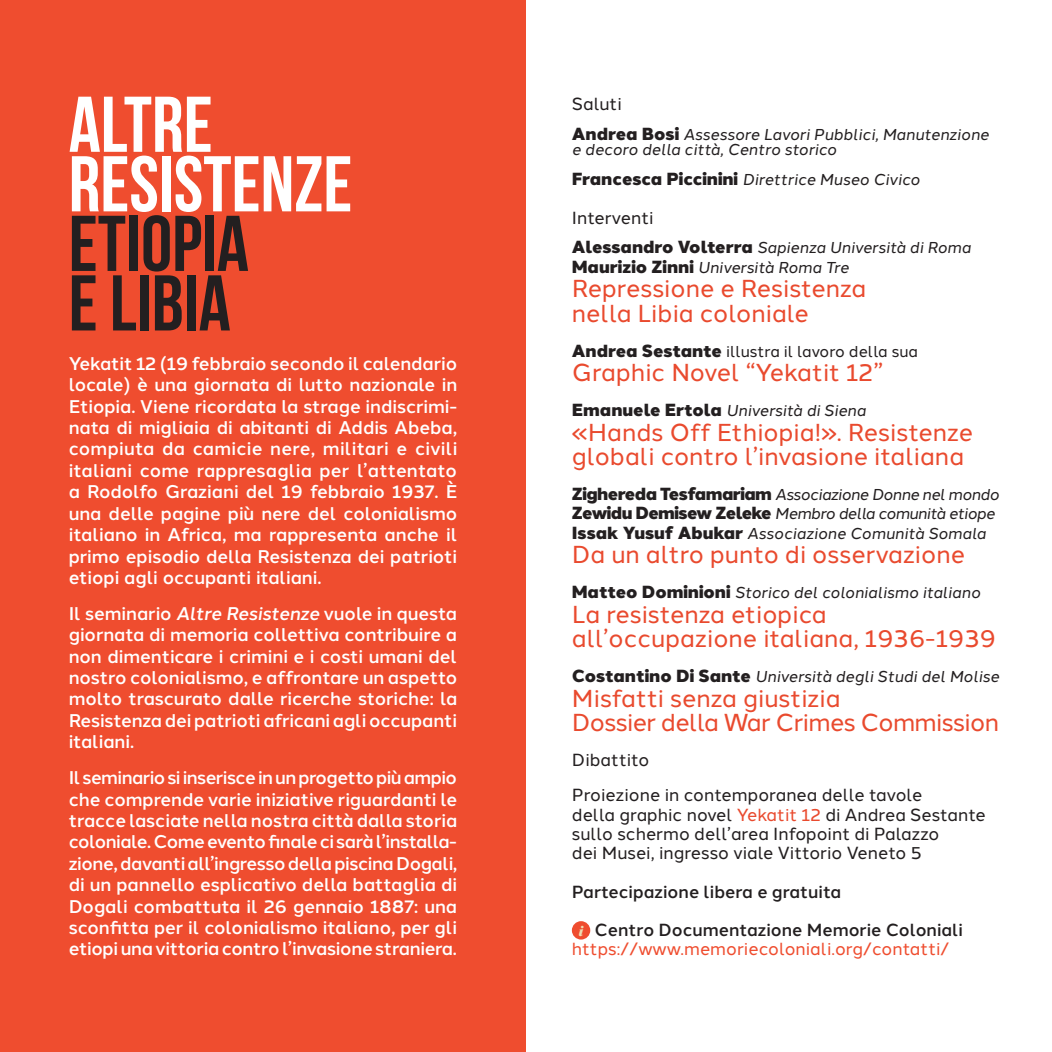
<style>
.page{position:relative;width:1052px;height:1052px;background:#fff}
.page>*{position:absolute;margin:0;border:0;box-sizing:border-box;transform-origin:0 0}
.t1{font:78.75px/59.5px "Bebas Neue";color:#fff}
.t2{font:78.75px/59.5px "Bebas Neue";color:#231f20}
.t3{font:24.5px/24.5px "Halcom";color:#e94a2e}
.t4{font:24.5px/24.5px "Halcom";letter-spacing:-.025em;color:#e94a2e}
.t5{font:500 18.38px/21.3px "Halcom";letter-spacing:-.01em;color:#fff;text-align:justify}
.t6{font:17.5px/19.2px "Halcom";color:#231f20}
.t7{font:17.5px/19.2px "Halcom";color:#ef4d2f}
.t8{font:500 17.5px "Halcom";color:#231f20}
.t9{font:italic 15.75px/15.8px "Halcom";color:#231f20}
.t10{font:italic 15.75px/19.2px "Halcom";letter-spacing:-.03em;color:#231f20}
.t11{font:15.75px "Halcom";color:#231f20}
.s1{font-style:italic}
.s2{font-weight:900;font-style:normal;font-size:17.5px}
.s3{font-weight:900;font-size:17.5px}
.s4{color:#e94a2e}
.s5{font-family:"Bauer Bodoni Std";font-weight:900;font-style:italic;font-size:14.53px;color:#edddb2}
.s6{font-weight:500;color:#231f20}
</style>
<div class="page">
<div style="left:0;top:0;width:526px;height:1052px;background:#ef4d2f"></div>
<div style="left:572px;top:921px;width:18px;height:18px;background:#ef4d2f;border-radius:50%"></div>
<h1 class="t1" style="left:69px;top:94px;width:285px">ALTRE<br>RESISTENZE</h1>
<h1 class="t2" style="left:69px;top:213px;width:182px">ETIOPIA<br>E LIBIA</h1>
<p class="t5" style="left:69px;top:351px;width:390px">Yekatit 12 (19 febbraio secondo il calendario locale) è una giornata di lutto nazionale in Etiopia. Viene ricordata la strage indiscrimi&shy;nata di migliaia di abitanti di Addis Abeba, compiuta da camicie nere, militari e civili italiani come rappresaglia per l’attentato a Rodolfo Graziani del 19 febbraio 1937. È una delle pagine più nere del colonialismo italiano in Africa, ma rappresenta anche il primo episodio della Resistenza dei patrioti etiopi agli occupanti italiani.</p>
<p class="t5" style="left:69px;top:601px;width:390px">Il seminario <span class="s1">Altre Resistenze</span> vuole in questa giornata di memoria collettiva contribuire a non dimenticare i crimini e i costi umani del nostro colonialismo, e affrontare un aspetto molto trascurato dalle ricerche storiche: la Resistenza dei patrioti africani agli occupanti italiani.</p>
<p class="t5" style="left:69px;top:765px;width:390px">Il seminario si inserisce in un progetto più ampio che comprende varie iniziative riguardanti le tracce lasciate nella nostra città dalla storia coloniale. Come evento finale ci sarà l’installa&shy;zione, davanti all’ingresso della piscina Dogali, di un pannello esplicativo della battaglia di Dogali combattuta il 26 gennaio 1887: una sconfitta per il colonialismo italiano, per gli etiopi una vittoria contro l’invasione straniera.</p>
<p class="t6" style="left:572px;top:92px;width:51px">Saluti</p>
<p class="t9" style="left:572px;top:125px;width:419px"><span class="s2">Andrea Bosi</span> Assessore Lavori Pubblici, Manutenzione e decoro della città, Centro storico</p>
<p class="t9" style="left:572px;top:170px;width:349px"><span class="s2">Francesca Piccinini</span> Direttrice Museo Civico</p>
<p class="t6" style="left:572px;top:206px;width:83px">Interventi</p>
<p class="t9" style="left:572px;top:237px;width:401px;line-height:19.2px"><span class="s2">Alessandro Volterra</span> Sapienza Università di Roma<br><span class="s2">Maurizio Zinni</span> Università Roma Tre</p>
<h2 class="t3" style="left:572px;top:274px;width:296px">Repressione e Resistenza nella Libia coloniale</h2>
<p class="t11" style="left:572px;top:338px;width:348px"><span class="s3">Andrea Sestante</span> illustra il lavoro della sua</p>
<h2 class="t3" style="left:572px;top:358px;width:313px">Graphic Novel “Yekatit 12”</h2>
<p class="t9" style="left:572px;top:401px;width:296px"><span class="s2">Emanuele Ertola</span> Università di Siena</p>
<h2 class="t3" style="left:572px;top:417px;width:403px">«Hands Off Ethiopia!». Resistenze globali contro l’invasione italiana</h2>
<p class="t10" style="left:572px;top:483px;width:429px"><span class="s2">Zighereda Tesfamariam</span> Associazione Donne nel mondo<br><span class="s2">Zewidu Demisew Zeleke</span> Membro della comunità etiope<br><span class="s2">Issak Yusuf Abukar</span> Associazione Comunità Somala</p>
<h2 class="t3" style="left:572px;top:540px;width:395px">Da un altro punto di osservazione</h2>
<p class="t9" style="left:572px;top:583px;width:410px"><span class="s2">Matteo Dominioni</span> Storico del colonialismo italiano</p>
<h2 class="t3" style="left:572px;top:599px;width:425px">La resistenza etiopica all’occupazione italiana, 1936-1939</h2>
<p class="t9" style="left:572px;top:667px;width:429px"><span class="s2">Costantino Di Sante</span> Università degli Studi del Molise</p>
<h2 class="t4" style="left:572px;top:683px;width:429px">Misfatti senza giustizia<br>Dossier della War Crimes Commission</h2>
<p class="t6" style="left:572px;top:741px;width:352px;line-height:35px">Dibattito<br>Proiezione in contemporanea delle tavole</p>
<p class="t6" style="left:572px;top:803px;width:415px">della graphic novel <span class="s4">Yekatit 12</span> di Andrea Sestante sullo schermo dell’area Infopoint di Palazzo<br>dei Musei, ingresso viale Vittorio Veneto 5</p>
<p class="t8" style="left:572px;top:877px;width:271px">Partecipazione libera e gratuita</p>
<p class="t7" style="left:572px;top:918px;width:393px;text-indent:6px"><span class="s5">i</span> <span class="s6">Centro Documentazione Memorie Coloniali </span>https://www.memoriecoloniali.org/contatti/</p>
</div>
